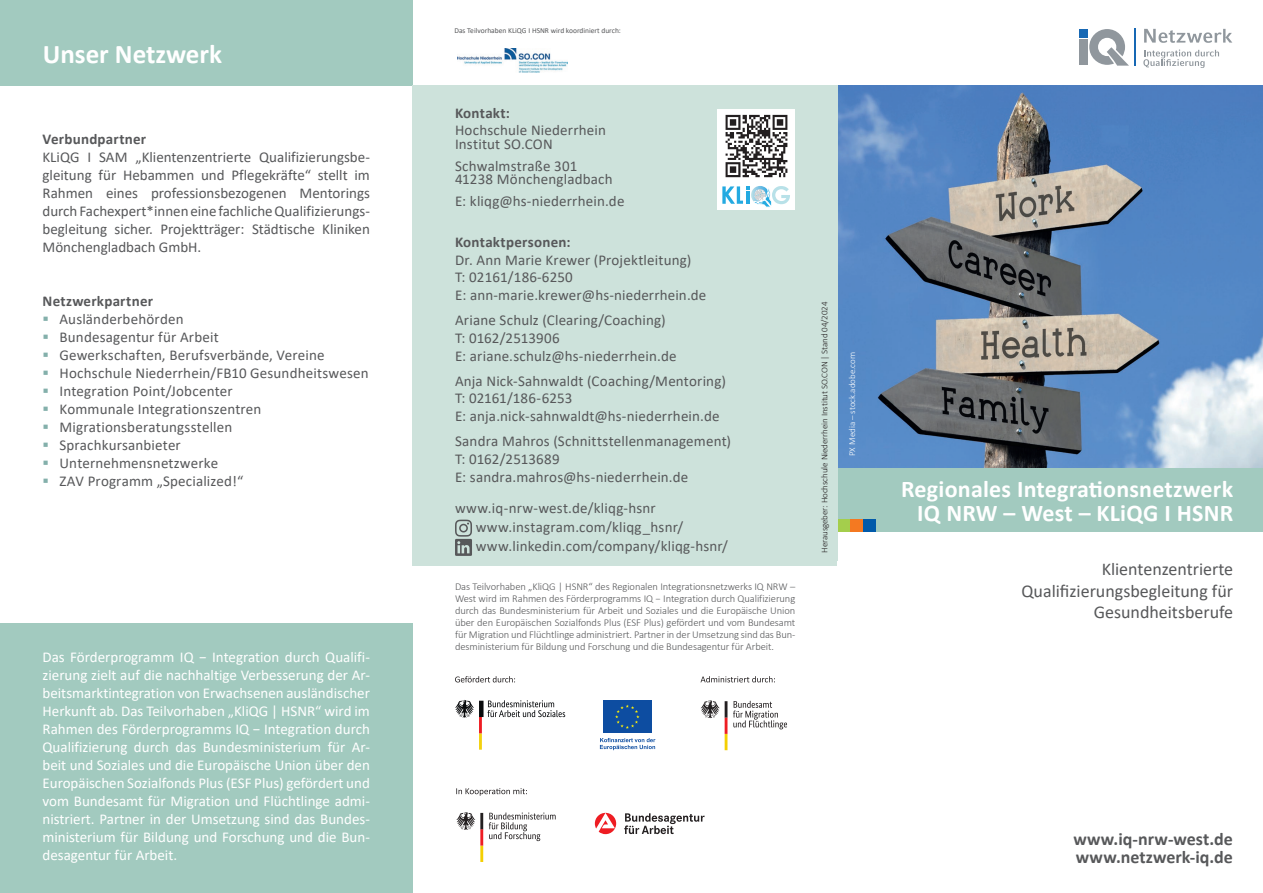
<style>
.page{position:relative;width:1263px;height:893px;background:#fff}
.page>*{position:absolute;margin:0;border:0;box-sizing:border-box;transform-origin:0 0}
.t1{font:700 27px "Calibri";color:#fff}
.t2{font:700 24px/24px "Calibri";letter-spacing:.01em;color:#fff;text-align:right}
.t3{font:18px/21.6px "Calibri";color:#57585a;text-align:right}
.t4{font:700 18px/18px "Calibri";color:#57585a}
.t5{font:15px/18px "Calibri";letter-spacing:.01em;color:#57585a}
.t6{font:15px/18px "Calibri";color:#fff;text-align:justify}
.t7{font:700 15px "Calibri";letter-spacing:.015em;color:#57585a}
.t8{font:300 10.5px/12px "Calibri";letter-spacing:-.005em;color:#57585a;text-align:justify}
.t9{font:300 9px "Calibri";letter-spacing:-.01em;color:#231f20}
.t10{font:300 9px "Calibri";color:#fff}
.t11{font:7.5px "Calibri";color:#57585a}
</style>
<div class="page">
<img style="left:838px;top:85px;width:425px;height:383px">
<div style="left:0;top:0;width:412px;height:85px;background:#a2cabf"></div>
<div style="left:838px;top:468px;width:425px;height:63px;background:#a2cabf"></div>
<div style="left:863px;top:519px;width:13px;height:12px;background:#015aaa"></div>
<div style="left:838px;top:519px;width:12px;height:12px;background:#a4ce4c"></div>
<div style="left:850px;top:519px;width:13px;height:12px;background:#f47921"></div>
<svg style="left:455px;top:676px;width:60px;height:6px"></svg>
<svg style="left:624px;top:813px;width:80px;height:21px"></svg>
<svg style="left:595px;top:813px;width:21px;height:21px"></svg>
<svg style="left:489px;top:812px;width:67px;height:29px"></svg>
<svg style="left:456px;top:812px;width:27px;height:50px"></svg>
<svg style="left:456px;top:788px;width:71px;height:8px"></svg>
<svg style="left:733px;top:701px;width:54px;height:28px"></svg>
<svg style="left:701px;top:700px;width:26px;height:50px"></svg>
<svg style="left:700px;top:676px;width:75px;height:6px"></svg>
<svg style="left:455px;top:700px;width:110px;height:50px"></svg>
<svg style="left:603px;top:700px;width:49px;height:33px"></svg>
<div style="left:603px;top:701px;width:48px;height:32px;background:#0d4da1"></div>
<svg style="left:615px;top:705px;width:24px;height:24px"></svg>
<svg style="left:600px;top:738px;width:55px;height:12px"></svg>
<div style="left:412px;top:85px;width:426px;height:481px;background:#cde2db"></div>
<img style="left:458px;top:48px;width:109px;height:25px">
<div style="left:0;top:623px;width:412px;height:270px;background:#a2cabf"></div>
<img style="left:717px;top:109px;width:78px;height:72px">
<div style="left:717px;top:181px;width:78px;height:29px;background:#fff"></div>
<svg style="left:722px;top:186px;width:68px;height:21px"></svg>
<svg style="left:455px;top:520px;width:17px;height:36px"></svg>
<div style="left:1079px;top:39px;width:9px;height:26px;background:#90979d"></div>
<div style="left:1079px;top:29px;width:9px;height:9px;background:#1768b4"></div>
<svg style="left:1089px;top:29px;width:40px;height:37px"></svg>
<hr style="left:1134px;top:29px;width:1px;height:37px;background:#1768b4">
<svg style="left:1143px;top:49px;width:76px;height:19px"></svg>
<svg style="left:1144px;top:29px;width:88px;height:14px"></svg>
<h1 class="t1" style="left:43px;top:35px;width:181px">Unser Netzwerk</h1>
<p class="t7" style="left:43px;top:128px;width:105px">Verbundpartner</p>
<p class="t5" style="left:43px;top:148px;width:329px;text-align:justify">KLiQG I SAM „Klientenzentrierte Qualifizierungsbe&shy;gleitung für Hebammen und Pflegekräfte“ stellt im Rahmen eines professionsbezogenen Mentorings durch Fachexpert*innen eine fachliche Qualifizierungs&shy;begleitung sicher. Projektträger: Städtische Kliniken Mönchengladbach GmbH.</p>
<p class="t7" style="left:43px;top:290px;width:112px">Netzwerkpartner</p>
<p class="t5" style="left:60px;top:310px;width:311px">Ausländerbehörden<br>Bundesagentur für Arbeit<br>Gewerkschaften, Berufsverbände, Vereine<br>Hochschule Niederrhein/FB10 Gesundheitswesen<br>Integration Point/Jobcenter<br>Kommunale Integrationszentren<br>Migrationsberatungsstellen<br>Sprachkursanbieter<br>Unternehmensnetzwerke<br>ZAV Programm „Specialized!“</p>
<p class="t6" style="left:43px;top:647px;width:329px">Das Förderprogramm IQ − Integration durch Qualifi&shy;zierung zielt auf die nachhaltige Verbesserung der Ar&shy;beitsmarktintegration von Erwachsenen ausländischer Herkunft ab. Das Teilvorhaben „KliQG | HSNR“ wird im Rahmen des Förderprogramms IQ − Integration durch Qualifizierung durch das Bundesministerium für Ar&shy;beit und Soziales und die Europäische Union über den Europäischen Sozialfonds Plus (ESF Plus) gefördert und vom Bundesamt für Migration und Flüchtlinge admi&shy;nistriert. Partner in der Umsetzung sind das Bundes&shy;ministerium für Bildung und Forschung und die Bun&shy;desagentur für Arbeit.</p>
<p class="t11" style="left:454px;top:25px;width:168px">Das Teilvorhaben KLiQG I HSNR wird koordiniert durch:</p>
<p class="t7" style="left:455px;top:102px;width:57px">Kontakt:</p>
<p class="t5" style="left:455px;top:123px;width:152px;line-height:13.5px">Hochschule Niederrhein<br>Institut SO.CON</p>
<p class="t5" style="left:455px;top:159px;width:159px;line-height:13.5px">Schwalmstraße 301<br>41238 Mönchengladbach</p>
<p class="t5" style="left:455px;top:192px;width:171px">E: kliqg@hs-niederrhein.de</p>
<p class="t7" style="left:455px;top:231px;width:117px">Kontaktpersonen:</p>
<p class="t5" style="left:455px;top:250px;width:253px">Dr. Ann Marie Krewer (Projektleitung)<br>T: 02161/186-6250<br>E: ann-marie.krewer@hs-niederrhein.de</p>
<p class="t5" style="left:455px;top:311px;width:223px">Ariane Schulz (Clearing/Coaching)<br>T: 0162/2513906<br>E: ariane.schulz@hs-niederrhein.de</p>
<p class="t5" style="left:455px;top:371px;width:273px">Anja Nick-Sahnwaldt (Coaching/Mentoring)<br>T: 02161/186-6253<br>E: anja.nick-sahnwaldt@hs-niederrhein.de</p>
<p class="t5" style="left:455px;top:432px;width:278px">Sandra Mahros (Schnittstellenmanagement)<br>T: 0162/2513689<br>E: sandra.mahros@hs-niederrhein.de</p>
<p class="t5" style="left:476px;top:498px;width:254px;line-height:19.4px;text-indent:-21px">www.iq-nrw-west.de/kliqg-hsnr www.instagram.com/kliqg_hsnr/ www.linkedin.com/company/kliqg-hsnr/</p>
<p class="t8" style="left:455px;top:580px;width:342px">Das Teilvorhaben „KliQG | HSNR“ des Regionalen Integrationsnetzwerks IQ NRW – West wird im Rahmen des Förderprogramms IQ − Integration durch Qualifizierung durch das Bundesministerium für Arbeit und Soziales und die Europäische Union über den Europäischen Sozialfonds Plus (ESF Plus) gefördert und vom Bundesamt für Migration und Flüchtlinge administriert. Partner in der Umsetzung sind das Bun&shy;desministerium für Bildung und Forschung und die Bundesagentur für Arbeit.</p>
<p class="t9" style="left:819px;top:553px;width:253px;rotate:-90deg">Herausgeber: Hochschule Niederrhein Institut SO.CON | Stand 04/2024</p>
<p class="t10" style="left:846px;top:456px;width:105px;rotate:-90deg">PX Media – stock.adobe.com</p>
<h2 class="t2" style="left:901px;top:476px;width:333px">Regionales Integrationsnetzwerk<br>IQ NRW – West – KLiQG I HSNR</h2>
<p class="t3" style="left:1021px;top:558px;width:213px">Klientenzentrierte<br>Qualifizierungsbegleitung für<br>Gesundheitsberufe</p>
<p class="t4" style="left:1073px;top:830px;width:161px">www.iq-nrw-west.de www.netzwerk-iq.de</p>
</div>
